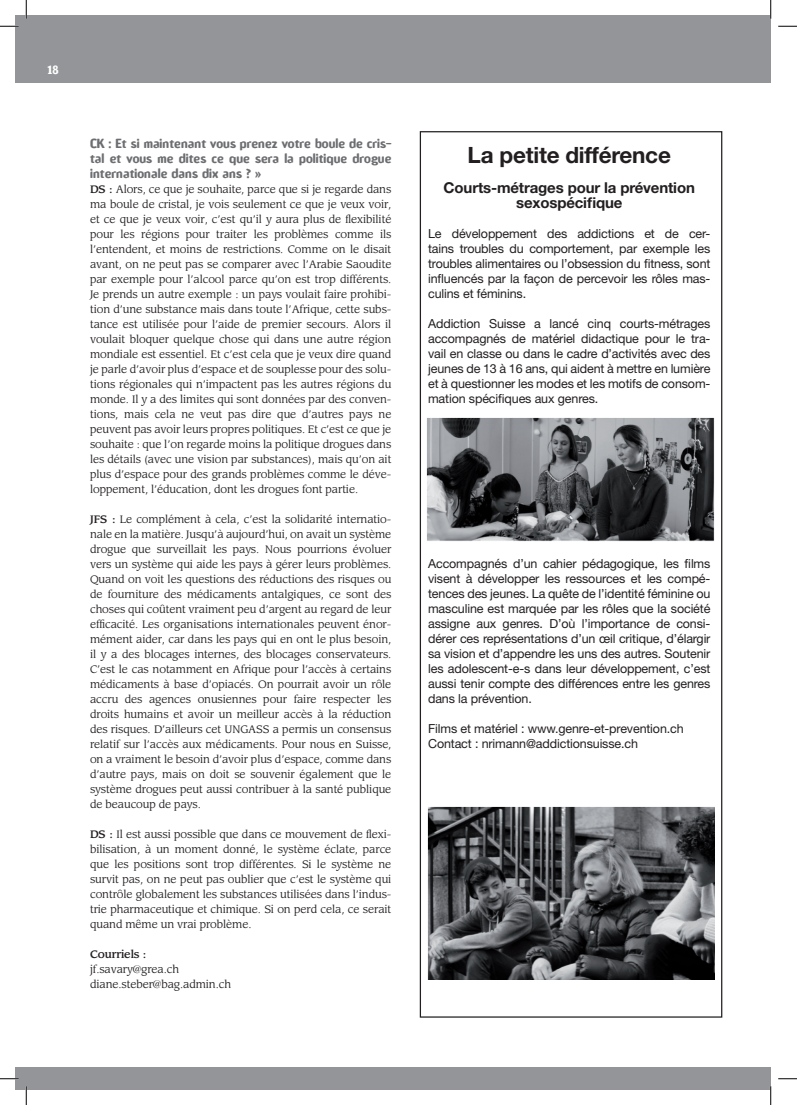
<style>
.page{position:relative;width:797px;height:1105px;background:#fff}
.page>*{position:absolute;margin:0;border:0;box-sizing:border-box;transform-origin:0 0}
.t1{font:700 22.5px "Helvetica Neue LT Std";letter-spacing:-.01em;color:#231f20}
.t2{font:700 15px/15px "Helvetica Neue LT Std";letter-spacing:-.01em;color:#231f20;text-align:center}
.t3{font:12.5px/15px "Helvetica Neue LT Std";letter-spacing:-.01em;color:#231f20;text-align:justify}
.t4{font:700 12.5px/15px "Amoebia";color:#6c6d70;text-align:justify}
.t5{font:700 11.25px "Amoebia";color:#fff}
.t6{font:10.62px/15px "Leawood";letter-spacing:-.01em;color:#231f20;text-align:justify}
.t7{font:500 10.62px "Leawood";letter-spacing:-.01em;color:#231f20}
.s1{font-weight:500}
</style>
<div class="page">
<div style="left:16px;top:16px;width:754px;height:67px;background:#939598"></div>
<div style="left:16px;top:1067px;width:754px;height:22px;background:#939598"></div>
<img style="left:427px;top:807px;width:287px;height:173px">
<img style="left:427px;top:418px;width:287px;height:124px">
<svg style="left:0;top:25px;width:19px;height:2px"></svg>
<svg style="left:778px;top:25px;width:19px;height:2px"></svg>
<svg style="left:0;top:1078px;width:19px;height:1px"></svg>
<svg style="left:778px;top:1078px;width:19px;height:1px"></svg>
<svg style="left:25px;top:0;width:2px;height:19px"></svg>
<svg style="left:25px;top:1086px;width:2px;height:19px"></svg>
<svg style="left:770px;top:0;width:1px;height:19px"></svg>
<svg style="left:770px;top:1086px;width:1px;height:19px"></svg>
<p class="t5" style="left:48px;top:64px;width:13px">18</p>
<p class="t4" style="left:90px;top:136px;width:303px">CK : Et si maintenant vous prenez votre boule de cris&shy;tal et vous me dites ce que sera la politique drogue internationale dans dix ans ? »</p>
<p class="t6" style="left:90px;top:181px;width:303px"><span class="s1">DS :</span> Alors, ce que je souhaite, parce que si je regarde dans ma boule de cristal, je vois seulement ce que je veux voir, et ce que je veux voir, c’est qu’il y aura plus de flexibilité pour les régions pour traiter les problèmes comme ils l’entendent, et moins de restrictions. Comme on le disait avant, on ne peut pas se comparer avec l’Arabie Saoudite par exemple pour l’alcool parce qu’on est trop différents.<br>Je prends un autre exemple : un pays voulait faire prohibi&shy;tion d’une substance mais dans toute l’Afrique, cette subs&shy;tance est utilisée pour l’aide de premier secours. Alors il voulait bloquer quelque chose qui dans une autre région mondiale est essentiel. Et c’est cela que je veux dire quand je parle d’avoir plus d’espace et de souplesse pour des solu&shy;tions régionales qui n’impactent pas les autres régions du monde. Il y a des limites qui sont données par des conven&shy;tions, mais cela ne veut pas dire que d’autres pays ne peuvent pas avoir leurs propres politiques. Et c’est ce que je souhaite : que l’on regarde moins la politique drogues dans les détails (avec une vision par substances), mais qu’on ait plus d’espace pour des grands problèmes comme le déve&shy;loppement, l’éducation, dont les drogues font partie.</p>
<p class="t6" style="left:90px;top:511px;width:303px"><span class="s1">JFS :</span> Le complément à cela, c’est la solidarité internatio&shy;nale en la matière. Jusqu’à aujourd’hui, on avait un système drogue que surveillait les pays. Nous pourrions évoluer vers un système qui aide les pays à gérer leurs problèmes.<br>Quand on voit les questions des réductions des risques ou de fourniture des médicaments antalgiques, ce sont des choses qui coûtent vraiment peu d’argent au regard de leur efficacité. Les organisations internationales peuvent énor&shy;mément aider, car dans les pays qui en ont le plus besoin, il y a des blocages internes, des blocages conservateurs.<br>C’est le cas notamment en Afrique pour l’accès à certains médicaments à base d’opiacés. On pourrait avoir un rôle accru des agences onusiennes pour faire respecter les droits humains et avoir un meilleur accès à la réduction des risques. D’ailleurs cet UNGASS a permis un consensus relatif sur l’accès aux médicaments. Pour nous en Suisse, on a vraiment le besoin d’avoir plus d’espace, comme dans d’autre pays, mais on doit se souvenir également que le système drogues peut aussi contribuer à la santé publique de beaucoup de pays.</p>
<p class="t6" style="left:90px;top:826px;width:303px"><span class="s1">DS :</span> Il est aussi possible que dans ce mouvement de flexi&shy;bilisation, à un moment donné, le système éclate, parce que les positions sont trop différentes. Si le système ne survit pas, on ne peut pas oublier que c’est le système qui contrôle globalement les substances utilisées dans l’indus&shy;trie pharmaceutique et chimique. Si on perd cela, ce serait quand même un vrai problème.</p>
<p class="t7" style="left:90px;top:947px;width:58px">Courriels :</p>
<p class="t6" style="left:90px;top:961px;width:142px">jf.savary@grea.ch diane.steber@bag.admin.ch</p>
<h1 class="t1" style="left:467px;top:141px;width:205px">La petite différence</h1>
<h2 class="t2" style="left:443px;top:179px;width:253px">Courts-métrages pour la prévention sexospécifique</h2>
<p class="t3" style="left:428px;top:225px;width:284px">Le développement des addictions et de cer&shy;tains troubles du comportement, par exemple les troubles alimentaires ou l’obsession du fitness, sont influencés par la façon de percevoir les rôles mas&shy;culins et féminins.</p>
<p class="t3" style="left:428px;top:315px;width:284px">Addiction Suisse a lancé cinq courts-métrages accompagnés de matériel didactique pour le tra&shy;vail en classe ou dans le cadre d’activités avec des jeunes de 13 à 16 ans, qui aident à mettre en lumière et à questionner les modes et les motifs de consom&shy;mation spécifiques aux genres.</p>
<p class="t3" style="left:428px;top:555px;width:284px">Accompagnés d’un cahier pédagogique, les films visent à développer les ressources et les compé&shy;tences des jeunes. La quête de l’identité féminine ou masculine est marquée par les rôles que la société assigne aux genres. D’où l’importance de consi&shy;dérer ces représentations d’un œil critique, d’élargir sa vision et d’appendre les uns des autres. Soutenir les adolescent-e-s dans leur développement, c’est aussi tenir compte des différences entre les genres dans la prévention.</p>
<p class="t3" style="left:428px;top:720px;width:257px">Films et matériel : www.genre-et-prevention.ch<br>Contact : nrimann@addictionsuisse.ch</p>
</div>
